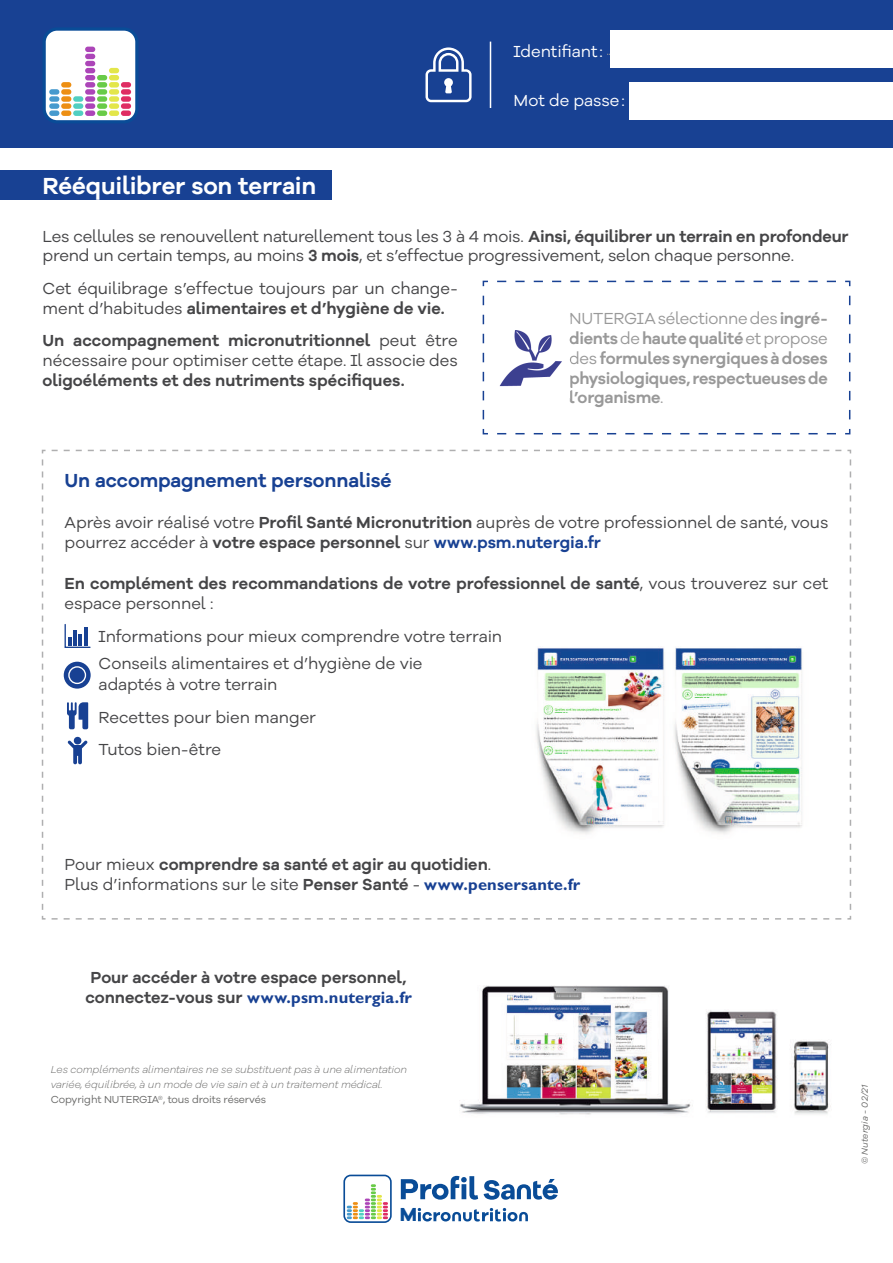
<style>
.page{position:relative;width:893px;height:1263px;background:#fff}
.page>*{position:absolute;margin:0;border:0;box-sizing:border-box;transform-origin:0 0}
.t1{font:600 24px "Galano Grotesque Alt";letter-spacing:-.01em;color:#fff}
.t2{font:600 19.5px "Galano Grotesque Alt";letter-spacing:-.005em;color:#184193}
.t3{font:700 19.5px "Galano Grotesque Alt";color:#094c97}
.t4{font:16.5px/19.8px "Galano Grotesque Alt";letter-spacing:-.01em;color:#454547}
.t5{font:600 16.5px/19.8px "Galano Grotesque Alt";color:#454547}
.t6{font:600 16.5px/19.8px "Galano Grotesque Alt";letter-spacing:-.015em;color:#999;text-align:justify}
.t7{font:700 16.5px "Gill Sans Std";letter-spacing:.005em;color:#184193}
.t8{font:16.5px "Galano Grotesque Alt";letter-spacing:-.005em;color:#fff}
.t9{font:italic 300 10.5px/15px "Galano Grotesque Alt";letter-spacing:-.01em;color:#686867}
.t10{font:10.5px "Galano Grotesque Alt";letter-spacing:-.01em;color:#686867}
.t11{font:italic 9px "Galano Grotesque Alt";letter-spacing:.015em;color:#686867}
.s1{font-weight:600}
.s2{font-weight:400}
.s3{font-weight:600;color:#184193}
.s4{font-family:"Gill Sans Std";font-weight:700;color:#184193}
.s5{font-family:"Galano Grotesque Alt";font-weight:600;color:#454547}
</style>
<div class="page">
<div style="left:0;top:170px;width:332px;height:30px;background:#184193"></div>
<svg style="left:482px;top:280px;width:369px;height:155px"></svg>
<img style="left:490px;top:317px;width:81px;height:81px">
<svg style="left:570px;top:331px;width:1px;height:13px"></svg>
<svg style="left:570px;top:351px;width:1px;height:13px"></svg>
<svg style="left:570px;top:371px;width:1px;height:27px"></svg>
<svg style="left:41px;top:449px;width:811px;height:471px"></svg>
<svg style="left:64px;top:662px;width:27px;height:27px"></svg>
<div style="left:68px;top:666px;width:18px;height:18px;border:1px solid #fff;border-radius:50%"></div>
<svg style="left:64px;top:623px;width:27px;height:26px"></svg>
<hr style="left:73px;top:630px;width:4px;height:16px;background:#184193">
<hr style="left:78px;top:634px;width:4px;height:12px;background:#184193">
<hr style="left:84px;top:627px;width:4px;height:19px;background:#184193">
<svg style="left:67px;top:702px;width:21px;height:27px"></svg>
<svg style="left:68px;top:737px;width:19px;height:27px"></svg>
<img style="left:531px;top:634px;width:277px;height:205px">
<img style="left:460px;top:985px;width:371px;height:130px">
<div style="left:0;top:0;width:893px;height:147px;background:#184193"></div>
<svg style="left:425px;top:47px;width:47px;height:56px"></svg>
<hr style="left:490px;top:42px;width:1px;height:66px;background:#fff">
<div style="left:611px;top:31px;width:282px;height:37px;background:#fff"></div>
<div style="left:629px;top:82px;width:264px;height:38px;background:#fff"></div>
<div style="left:44px;top:29px;width:93px;height:93px;background:#fff;border-radius:13px"></div>
<div style="left:43px;top:27px;width:96px;height:96px;border:3px solid #094c97;border-radius:13px"></div>
<div style="left:49px;top:110px;width:10px;height:6px;background:#469ace;border-radius:3px"></div>
<div style="left:49px;top:103px;width:10px;height:6px;background:#469ace;border-radius:3px"></div>
<div style="left:49px;top:96px;width:10px;height:6px;background:#469ace;border-radius:3px"></div>
<div style="left:49px;top:89px;width:10px;height:6px;background:#469ace;border-radius:3px"></div>
<div style="left:61px;top:110px;width:10px;height:6px;background:#ed8f13;border-radius:3px"></div>
<div style="left:61px;top:103px;width:10px;height:6px;background:#ed8f13;border-radius:3px"></div>
<div style="left:61px;top:96px;width:10px;height:6px;background:#ed8f13;border-radius:3px"></div>
<div style="left:61px;top:89px;width:10px;height:6px;background:#ed8f13;border-radius:3px"></div>
<div style="left:61px;top:82px;width:10px;height:6px;background:#ed8f13;border-radius:3px"></div>
<div style="left:73px;top:110px;width:10px;height:6px;background:#51cfc1;border-radius:3px"></div>
<div style="left:73px;top:103px;width:10px;height:6px;background:#51cfc1;border-radius:3px"></div>
<div style="left:73px;top:96px;width:10px;height:6px;background:#51cfc1;border-radius:3px"></div>
<div style="left:85px;top:110px;width:10px;height:6px;background:#ac45b8;border-radius:3px"></div>
<div style="left:85px;top:103px;width:10px;height:6px;background:#ac45b8;border-radius:3px"></div>
<div style="left:85px;top:96px;width:10px;height:6px;background:#ac45b8;border-radius:3px"></div>
<div style="left:85px;top:89px;width:10px;height:6px;background:#ac45b8;border-radius:3px"></div>
<div style="left:85px;top:82px;width:10px;height:6px;background:#ac45b8;border-radius:3px"></div>
<div style="left:85px;top:75px;width:10px;height:5px;background:#ac45b8;border-radius:3px"></div>
<div style="left:85px;top:68px;width:10px;height:5px;background:#ac45b8;border-radius:3px"></div>
<div style="left:85px;top:61px;width:10px;height:5px;background:#ac45b8;border-radius:3px"></div>
<div style="left:85px;top:54px;width:10px;height:5px;background:#ac45b8;border-radius:3px"></div>
<div style="left:85px;top:47px;width:10px;height:5px;background:#ac45b8;border-radius:3px"></div>
<div style="left:97px;top:110px;width:10px;height:6px;background:#69cb48;border-radius:3px"></div>
<div style="left:97px;top:103px;width:10px;height:6px;background:#69cb48;border-radius:3px"></div>
<div style="left:97px;top:96px;width:10px;height:6px;background:#69cb48;border-radius:3px"></div>
<div style="left:97px;top:89px;width:10px;height:6px;background:#69cb48;border-radius:3px"></div>
<div style="left:97px;top:82px;width:10px;height:6px;background:#69cb48;border-radius:3px"></div>
<div style="left:97px;top:75px;width:10px;height:5px;background:#69cb48;border-radius:3px"></div>
<div style="left:109px;top:110px;width:10px;height:6px;background:#e3e64a;border-radius:3px"></div>
<div style="left:109px;top:103px;width:10px;height:6px;background:#e3e64a;border-radius:3px"></div>
<div style="left:109px;top:96px;width:10px;height:6px;background:#e3e64a;border-radius:3px"></div>
<div style="left:109px;top:89px;width:10px;height:6px;background:#e3e64a;border-radius:3px"></div>
<div style="left:109px;top:82px;width:10px;height:6px;background:#e3e64a;border-radius:3px"></div>
<div style="left:109px;top:75px;width:10px;height:5px;background:#e3e64a;border-radius:3px"></div>
<div style="left:109px;top:68px;width:10px;height:5px;background:#e3e64a;border-radius:3px"></div>
<div style="left:121px;top:110px;width:10px;height:6px;background:#df2d63;border-radius:3px"></div>
<div style="left:121px;top:103px;width:10px;height:6px;background:#df2d63;border-radius:3px"></div>
<div style="left:121px;top:96px;width:10px;height:6px;background:#df2d63;border-radius:3px"></div>
<div style="left:121px;top:89px;width:10px;height:6px;background:#df2d63;border-radius:3px"></div>
<div style="left:121px;top:82px;width:10px;height:6px;background:#df2d63;border-radius:3px"></div>
<svg style="left:418px;top:1208px;width:110px;height:13px"></svg>
<svg style="left:484px;top:1179px;width:74px;height:21px"></svg>
<svg style="left:401px;top:1176px;width:77px;height:24px"></svg>
<div style="left:343px;top:1174px;width:49px;height:49px;border:2px solid #094c97;border-radius:7px"></div>
<svg style="left:347px;top:1184px;width:41px;height:35px"></svg>
<h1 class="t1" style="left:43px;top:170px;width:275px">Rééquilibrer son terrain</h1>
<p class="t8" style="left:513px;top:41px;width:91px">Identifiant :</p>
<p class="t8" style="left:513px;top:90px;width:113px">Mot de passe :</p>
<p class="t4" style="left:43px;top:226px;width:808px">Les cellules se renouvellent naturellement tous les 3 à 4 mois. <span class="s1">Ainsi, équilibrer un terrain en profondeur </span>prend un certain temps, au moins <span class="s1">3 mois</span>, et s’effectue progressivement, selon chaque personne.</p>
<p class="t4" style="left:43px;top:278px;width:417px">Cet équilibrage s’effectue toujours par un change&shy;ment d’habitudes <span class="s1">alimentaires et d’hygiène de vie.</span></p>
<p class="t4" style="left:43px;top:330px;width:417px"><span class="s1">Un accompagnement micronutritionnel</span> peut être nécessaire pour optimiser cette étape. Il associe des</p>
<p class="t5" style="left:43px;top:370px;width:364px">oligoéléments et des nutriments spécifiques.</p>
<p class="t6" style="left:569px;top:308px;width:260px"><span class="s2">NUTERGIA sélectionne des</span> ingré&shy;dients <span class="s2">de</span> haute qualité <span class="s2">et propose des</span> formules synergiques à doses physiologiques, respectueuses de l’organisme<span class="s2">.</span></p>
<p class="t2" style="left:65px;top:468px;width:329px">Un accompagnement personnalisé</p>
<p class="t4" style="left:65px;top:512px;width:765px">Après avoir réalisé votre <span class="s1">Profil Santé Micronutrition</span> auprès de votre professionnel de santé, vous pourrez accéder à <span class="s1">votre espace personnel</span> sur <span class="s3">www.psm.nutergia.fr</span></p>
<p class="t5" style="left:65px;top:573px;width:765px">En complément des recommandations de votre professionnel de santé<span class="s2">, vous trouverez sur cet espace personnel :</span></p>
<p class="t4" style="left:99px;top:621px;width:405px;line-height:27.8px">Informations pour mieux comprendre votre terrain<br>Conseils alimentaires et d’hygiène de vie</p>
<p class="t4" style="left:99px;top:668px;width:219px;line-height:32.5px">adaptés à votre terrain<br>Recettes pour bien manger<br>Tutos bien-être</p>
<p class="t5" style="left:65px;top:854px;width:517px"><span class="s2">Pour mieux</span> comprendre sa santé et agir au quotidien<span class="s2">.<br>Plus d’informations sur le site</span> Penser Santé <span class="s2">-</span> <span class="s4">www.pensersante.fr</span></p>
<p class="t5" style="left:90px;top:967px;width:318px">Pour accéder à votre espace personnel,</p>
<p class="t7" style="left:85px;top:987px;width:328px"><span class="s5">connectez-vous sur</span> www.psm.nutergia.fr</p>
<p class="t9" style="left:51px;top:1062px;width:358px">Les compléments alimentaires ne se substituent pas à une alimentation variée, équilibrée, à un mode de vie sain et à un traitement médical.</p>
<p class="t10" style="left:51px;top:1093px;width:217px">Copyright NUTERGIA®, tous droits réservés</p>
<p class="t3" style="left:400px;top:1202px;width:19px">M</p>
<p class="t11" style="left:859px;top:1164px;width:81px;rotate:-90deg">© Nutergia - 02/21</p>
</div>
